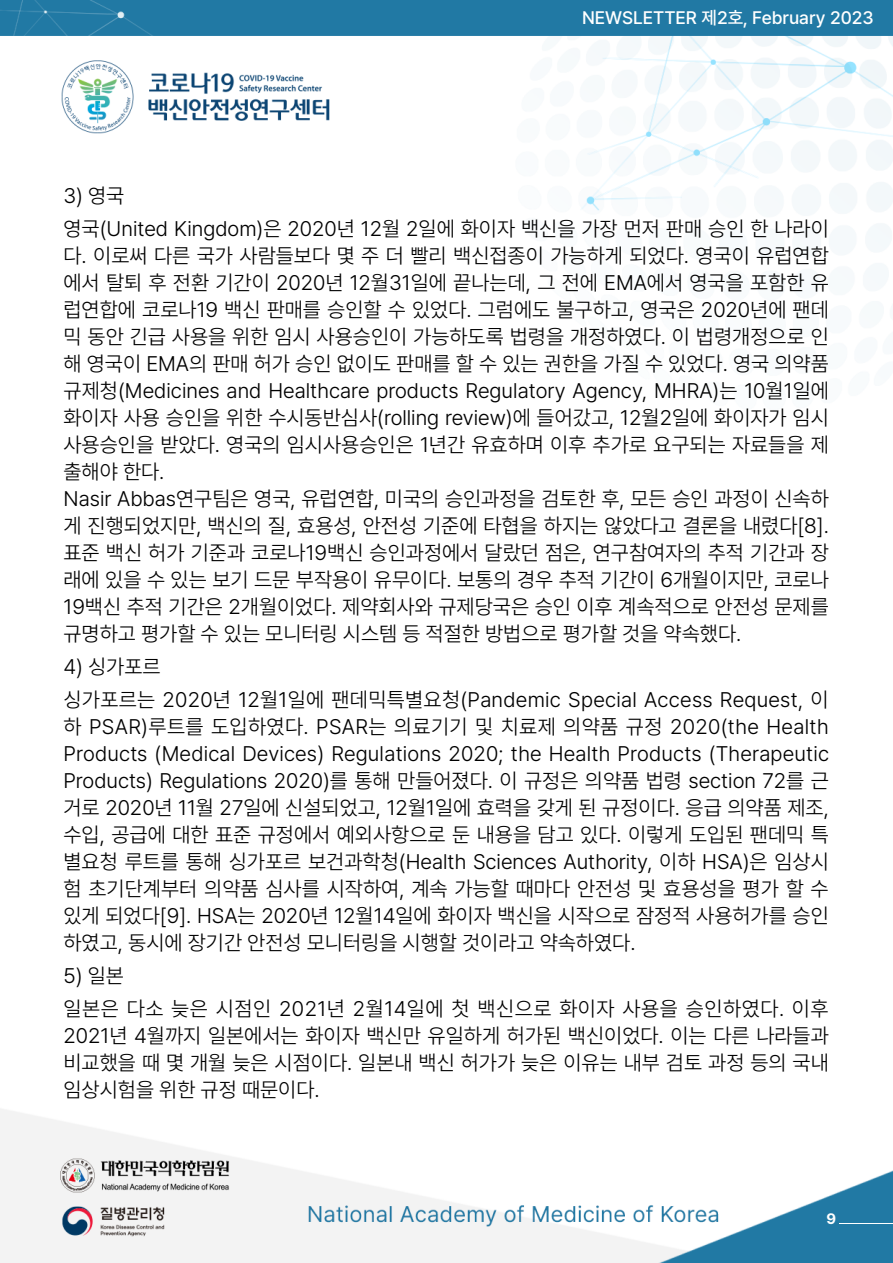
<style>
.page{position:relative;width:893px;height:1263px;background:#fff}
.page>*{position:absolute;margin:0;border:0;box-sizing:border-box;transform-origin:0 0}
.t1{font:300 21px/27px "Pretendard";color:#000}
.t2{font:300 21px/33px "Pretendard";letter-spacing:.025em;color:#000}
.t3{font:500 18px "Pretendard";color:#fff}
.t4{font:700 15px "Pretendard";color:#fff}
</style>
<div class="page">
<img style="left:0;top:0;width:893px;height:1263px">
<hr style="left:839px;top:1223px;width:54px;height:1px;background:#fff">
<p class="t3" style="left:582px;top:5px;width:293px">NEWSLETTER 제2호, February 2023</p>
<p class="t1" style="left:64px;top:178px;width:767px;line-height:33px">3) 영국<br>영국(United Kingdom)은 2020년 12월 2일에 화이자 백신을 가장 먼저 판매 승인 한 나라이</p>
<p class="t1" style="left:64px;top:241px;width:767px">다. 이로써 다른 국가 사람들보다 몇 주 더 빨리 백신접종이 가능하게 되었다. 영국이 유럽연합 에서 탈퇴 후 전환 기간이 2020년 12월31일에 끝나는데, 그 전에 EMA에서 영국을 포함한 유 럽연합에 코로나19 백신 판매를 승인할 수 있었다. 그럼에도 불구하고, 영국은 2020년에 팬데 믹 동안 긴급 사용을 위한 임시 사용승인이 가능하도록 법령을 개정하였다. 이 법령개정으로 인 해 영국이 EMA의 판매 허가 승인 없이도 판매를 할 수 있는 권한을 가질 수 있었다. 영국 의약품 규제청(Medicines and Healthcare products Regulatory Agency, MHRA)는 10월1일에 화이자 사용 승인을 위한 수시동반심사(rolling review)에 들어갔고, 12월2일에 화이자가 임시 사용승인을 받았다. 영국의 임시사용승인은 1년간 유효하며 이후 추가로 요구되는 자료들을 제 출해야 한다.<br>Nasir Abbas연구팀은 영국, 유럽연합, 미국의 승인과정을 검토한 후, 모든 승인 과정이 신속하 게 진행되었지만, 백신의 질, 효용성, 안전성 기준에 타협을 하지는 않았다고 결론을 내렸다[8]. 표준 백신 허가 기준과 코로나19백신 승인과정에서 달랐던 점은, 연구참여자의 추적 기간과 장 래에 있을 수 있는 보기 드문 부작용이 유무이다. 보통의 경우 추적 기간이 6개월이지만, 코로나 19백신 추적 기간은 2개월이었다. 제약회사와 규제당국은 승인 이후 계속적으로 안전성 문제를 규명하고 평가할 수 있는 모니터링 시스템 등 적절한 방법으로 평가할 것을 약속했다.</p>
<p class="t1" style="left:64px;top:650px;width:767px;line-height:33px">4) 싱가포르<br>싱가포르는 2020년 12월1일에 팬데믹특별요청(Pandemic Special Access Request, 이</p>
<p class="t1" style="left:64px;top:713px;width:767px;text-align:justify">하 PSAR)루트를 도입하였다. PSAR는 의료기기 및 치료제 의약품 규정 2020(the Health Products (Medical Devices) Regulations 2020; the Health Products (Therapeutic Products) Regulations 2020)를 통해 만들어졌다. 이 규정은 의약품 법령 section 72를 근 거로 2020년 11월 27일에 신설되었고, 12월1일에 효력을 갖게 된 규정이다. 응급 의약품 제조, 수입, 공급에 대한 표준 규정에서 예외사항으로 둔 내용을 담고 있다. 이렇게 도입된 팬데믹 특 별요청 루트를 통해 싱가포르 보건과학청(Health Sciences Authority, 이하 HSA)은 임상시 험 초기단계부터 의약품 심사를 시작하여, 계속 가능할 때마다 안전성 및 효용성을 평가 할 수 있게 되었다[9]. HSA는 2020년 12월14일에 화이자 백신을 시작으로 잠정적 사용허가를 승인 하였고, 동시에 장기간 안전성 모니터링을 시행할 것이라고 약속하였다.</p>
<p class="t2" style="left:64px;top:959px;width:767px">5) 일본<br>일본은 다소 늦은 시점인 2021년 2월14일에 첫 백신으로 화이자 사용을 승인하였다. 이후</p>
<p class="t1" style="left:64px;top:1022px;width:767px;text-align:justify">2021년 4월까지 일본에서는 화이자 백신만 유일하게 허가된 백신이었다. 이는 다른 나라들과 비교했을 때 몇 개월 늦은 시점이다. 일본내 백신 허가가 늦은 이유는 내부 검토 과정 등의 국내 임상시험을 위한 규정 때문이다.</p>
<p class="t4" style="left:826px;top:1207px;width:11px">9</p>
</div>
